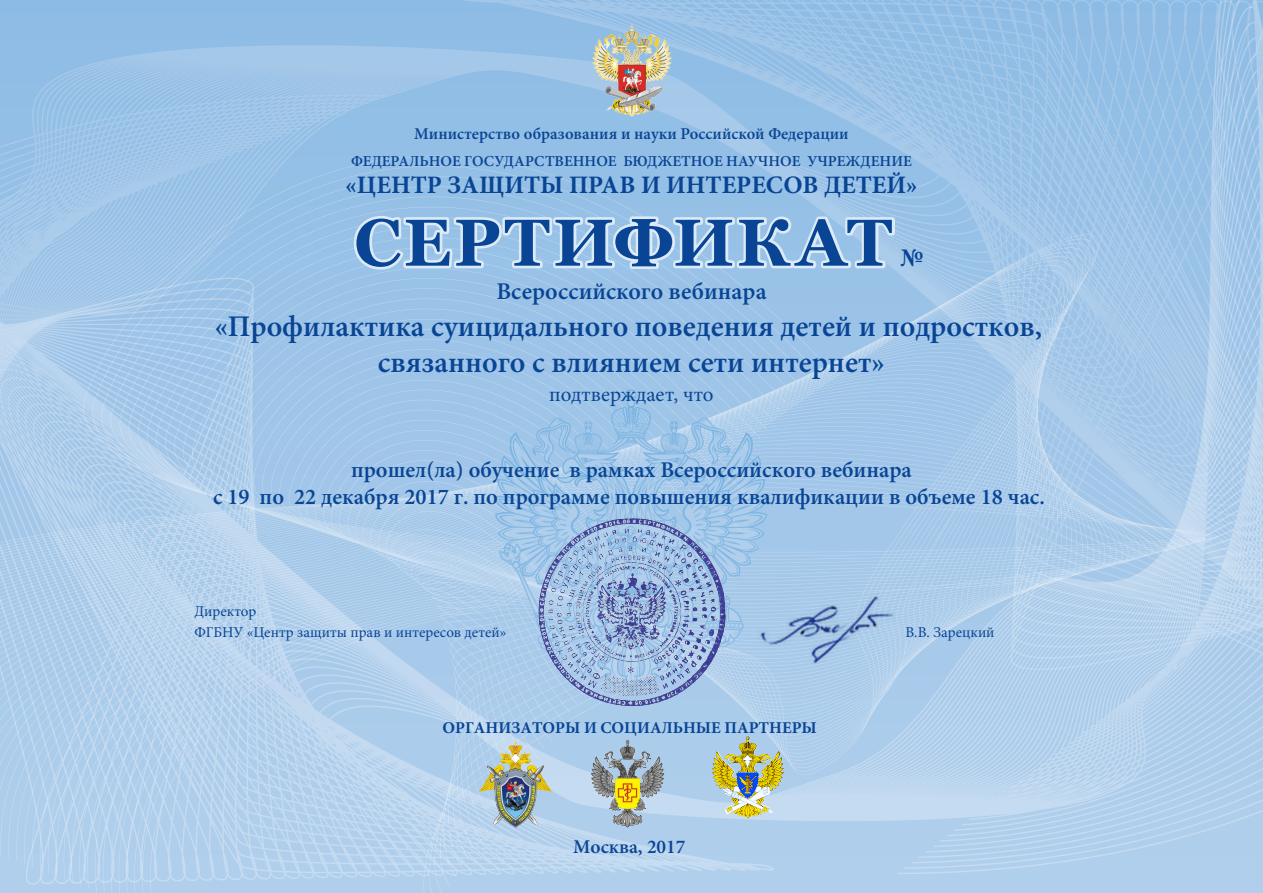
<style>
.page{position:relative;width:1263px;height:893px;background:#fff}
.page>*{position:absolute;margin:0;border:0;box-sizing:border-box;transform-origin:0 0}
.t1{font:700 66.15px "Georgia";letter-spacing:.04em;color:#094594}
.t2{font:600 30px/36px "Minion Pro";color:#094594;text-align:center}
.t3{font:700 26.55px "Minion Pro";color:#094594}
.t4{font:700 25.2px "Minion Pro";color:#094594}
.t5{font:600 24px "Minion Pro";color:#094594}
.t6{font:600 22.5px/27px "Minion Pro";color:#094594;text-align:center}
.t7{font:21px "Minion Pro";color:#094594}
.t8{font:600 19.5px "Minion Pro";color:#094594}
.t9{font:600 16.5px "Minion Pro";color:#094594}
.t10{font:700 16.5px "Minion Pro";color:#094594}
.t11{font:600 15.3px "Minion Pro";color:#094594}
.t12{font:15px/21.6px "Minion Pro";color:#094594}
</style>
<div class="page">
<img style="left:0;top:0;width:1263px;height:893px">
<img style="left:561px;top:23px;width:141px;height:94px">
<svg style="left:350px;top:212px;width:548px;height:61px;background:#b5d3ed"></svg>
<img style="left:712px;top:736px;width:35px;height:64px">
<img style="left:604px;top:740px;width:32px;height:36px">
<img style="left:479px;top:741px;width:71px;height:87px">
<img style="left:758px;top:593px;width:136px;height:71px">
<img style="left:536px;top:517px;width:191px;height:191px;border-radius:96px">
<p class="t9" style="left:414px;top:122px;width:436px">Министерство образования и науки Российской Федерации</p>
<p class="t11" style="left:351px;top:151px;width:562px">ФЕДЕРАЛЬНОЕ ГОСУДАРСТВЕННОЕ БЮДЖЕТНОЕ НАУЧНОЕ УЧРЕЖДЕНИЕ</p>
<p class="t4" style="left:345px;top:167px;width:574px">«ЦЕНТР ЗАЩИТЫ ПРАВ И ИНТЕРЕСОВ ДЕТЕЙ»</p>
<h1 class="t1" style="left:354px;top:200px;width:540px">СЕРТИФИКАТ</h1>
<p class="t3" style="left:900px;top:238px;width:25px">№</p>
<p class="t5" style="left:496px;top:275px;width:272px">Всероссийского вебинара</p>
<h2 class="t2" style="left:214px;top:308px;width:829px">«Профилактика суицидального поведения детей и подростков, связанного с влиянием сети интернет»</h2>
<p class="t7" style="left:549px;top:380px;width:166px">подтверждает, что</p>
<p class="t6" style="left:213px;top:456px;width:833px">прошел(ла) обучение в рамках Всероссийского вебинара<br>с 19 по 22 декабря 2017 г. по программе повышения квалификации в объеме 18 час.</p>
<p class="t12" style="left:194px;top:600px;width:314px">Директор<br>ФГБНУ «Центр защиты прав и интересов детей»</p>
<p class="t10" style="left:442px;top:716px;width:376px">ОРГАНИЗАТОРЫ И СОЦИАЛЬНЫЕ ПАРТНЕРЫ</p>
<p class="t8" style="left:573px;top:834px;width:114px">Москва, 2017</p>
<p class="t12" style="left:905px;top:622px;width:91px">В.В. Зарецкий</p>
</div>
